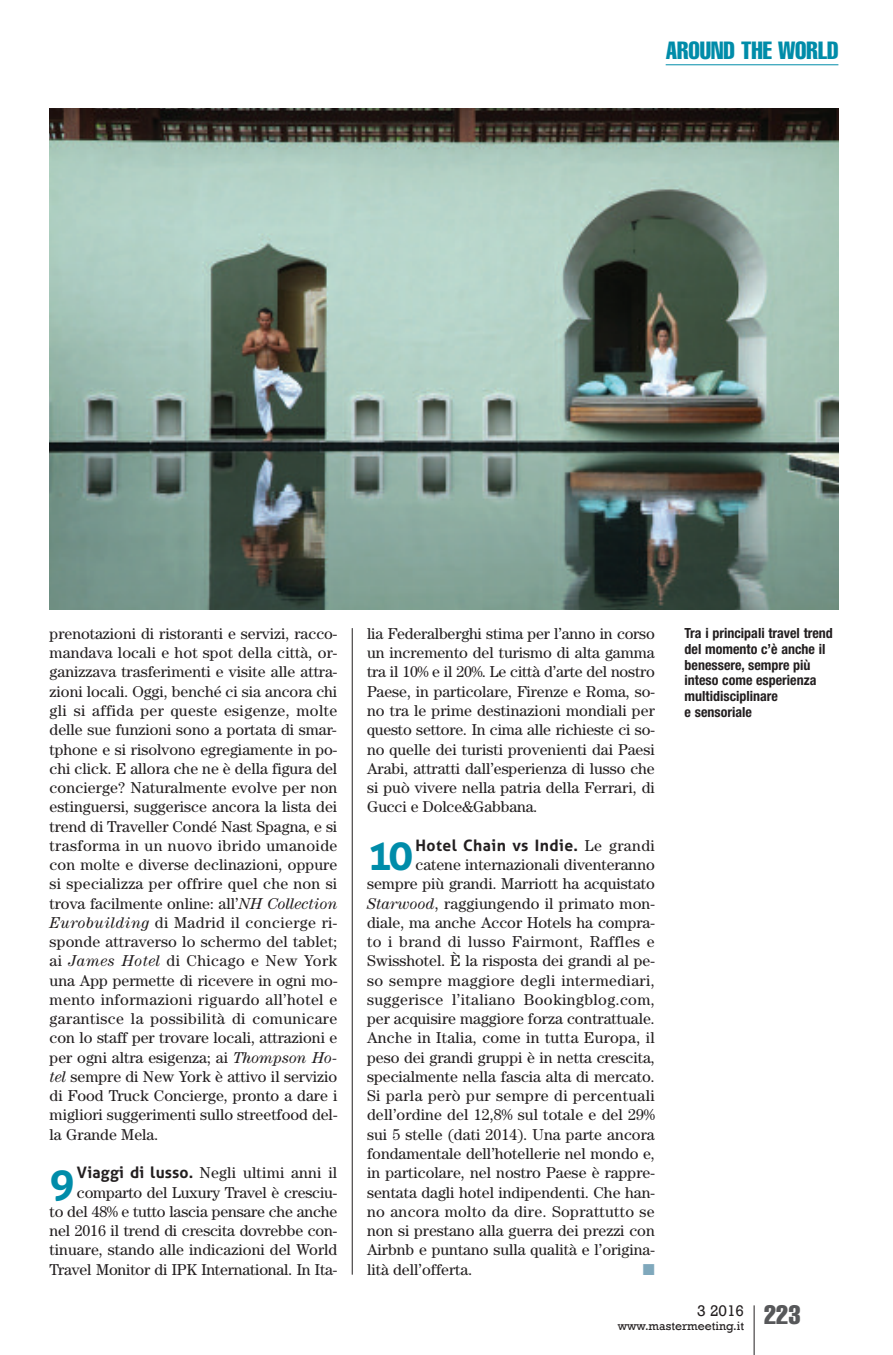
<style>
.page{position:relative;width:893px;height:1355px;background:#fff}
.page>*{position:absolute;margin:0;border:0;box-sizing:border-box;transform-origin:0 0}
.t1{font:700 42px "Aller";color:#008ca9}
.t2{font:extra-condensed 24.5px "Helvetica";color:#008ca9}
.t3{font:15.75px/19.2px "Century";color:#231f20;text-align:justify}
.t4{font:700 15.75px "Aller";letter-spacing:.025em;color:#231f20}
.t5{font:15.75px "Rockwell";color:#231f20}
.t6{font:15.75px "Zapf Dingbats";color:#7fa8bc}
.t7{font:700 condensed 14px/15.8px "Helvetica Neue";color:#231f20}
.t8{font:12.25px "Rockwell";color:#231f20}
.s1{font-style:italic}
.s2{font-family:"Aller";font-weight:700}
.s3{font-family:"Century";font-weight:400}
</style>
<div class="page">
<hr style="left:754px;top:1305px;width:1px;height:49px;background:#231f20">
<hr style="left:666px;top:64px;width:172px;height:1px;background:#008ca9">
<hr style="left:352px;top:628px;width:1px;height:646px;background:#231f20">
<img style="left:50px;top:108px;width:788px;height:501px">
<h2 class="t2" style="left:666px;top:42px;width:174px">AROUND THE WORLD</h2>
<p class="t3" style="left:50px;top:625px;width:289px">prenotazioni di ristoranti e servizi, racco&shy;mandava locali e hot spot della città, or&shy;ganizzava trasferimenti e visite alle attra&shy;zioni locali. Oggi, benché ci sia ancora chi gli si affida per queste esigenze, molte delle sue funzioni sono a portata di smar&shy;tphone e si risolvono egregiamente in po&shy;chi click. E allora che ne è della figura del concierge? Naturalmente evolve per non estinguersi, suggerisce ancora la lista dei trend di Traveller Condé Nast Spagna, e si trasforma in un nuovo ibrido umanoide con molte e diverse declinazioni, oppure si specializza per offrire quel che non si trova facilmente online: all’<span class="s1">NH Collection Eurobuilding</span> di Madrid il concierge ri&shy;sponde attraverso lo schermo del tablet; ai <span class="s1">James Hotel</span> di Chicago e New York una App permette di ricevere in ogni mo&shy;mento informazioni riguardo all’hotel e garantisce la possibilità di comunicare con lo staff per trovare locali, attrazioni e per ogni altra esigenza; ai <span class="s1">Thompson Ho&shy;tel</span> sempre di New York è attivo il servizio di Food Truck Concierge, pronto a dare i migliori suggerimenti sullo streetfood del&shy;la Grande Mela.</p>
<h1 class="t1" style="left:50px;top:1158px;width:27px">9</h1>
<p class="t3" style="left:50px;top:1164px;width:289px;text-align:right"><span class="s2">Viaggi di lusso.</span> Negli ultimi anni il comparto del Luxury Travel è cresciu-<br>to del 48% e tutto lascia pensare che anche nel 2016 il trend di crescita dovrebbe con&shy;tinuare, stando alle indicazioni del World Travel Monitor di IPK International. In Ita-</p>
<p class="t3" style="left:367px;top:625px;width:289px">lia Federalberghi stima per l’anno in corso un incremento del turismo di alta gamma tra il 10% e il 20%. Le città d’arte del nostro Paese, in particolare, Firenze e Roma, so&shy;no tra le prime destinazioni mondiali per questo settore. In cima alle richieste ci so&shy;no quelle dei turisti provenienti dai Paesi Arabi, attratti dall’esperienza di lusso che si può vivere nella patria della Ferrari, di Gucci e Dolce&amp;Gabbana.</p>
<h1 class="t1" style="left:367px;top:830px;width:48px">10</h1>
<p class="t4" style="left:415px;top:836px;width:241px">Hotel Chain vs Indie. <span class="s3">Le grandi</span></p>
<p class="t3" style="left:367px;top:856px;width:289px;text-indent:48px">catene internazionali diventeranno sempre più grandi. Marriott ha acquistato <span class="s1">Starwood</span>, raggiungendo il primato mon&shy;diale, ma anche Accor Hotels ha compra&shy;to i brand di lusso Fairmont, Raffles e Swisshotel. È la risposta dei grandi al pe&shy;so sempre maggiore degli intermediari, suggerisce l’italiano Bookingblog.com, per acquisire maggiore forza contrattuale.<br>Anche in Italia, come in tutta Europa, il peso dei grandi gruppi è in netta crescita, specialmente nella fascia alta di mercato.<br>Si parla però pur sempre di percentuali dell’ordine del 12,8% sul totale e del 29% sui 5 stelle (dati 2014). Una parte ancora fondamentale dell’hotellerie nel mondo e, in particolare, nel nostro Paese è rappre&shy;sentata dagli hotel indipendenti. Che han&shy;no ancora molto da dire. Soprattutto se non si prestano alla guerra dei prezzi con Airbnb e puntano sulla qualità e l’origina&shy;lità dell’offerta.</p>
<p class="t6" style="left:643px;top:1259px;width:13px">■</p>
<p class="t7" style="left:685px;top:626px;width:150px">Tra i principali travel trend del momento c’è anche il benessere, sempre più inteso come esperienza multidisciplinare<br>e sensoriale</p>
<p class="t8" style="left:618px;top:1318px;width:184px">www.mastermeeting.it <sup>223</sup></p>
<p class="t5" style="left:697px;top:1300px;width:49px">3 2016</p>
</div>
